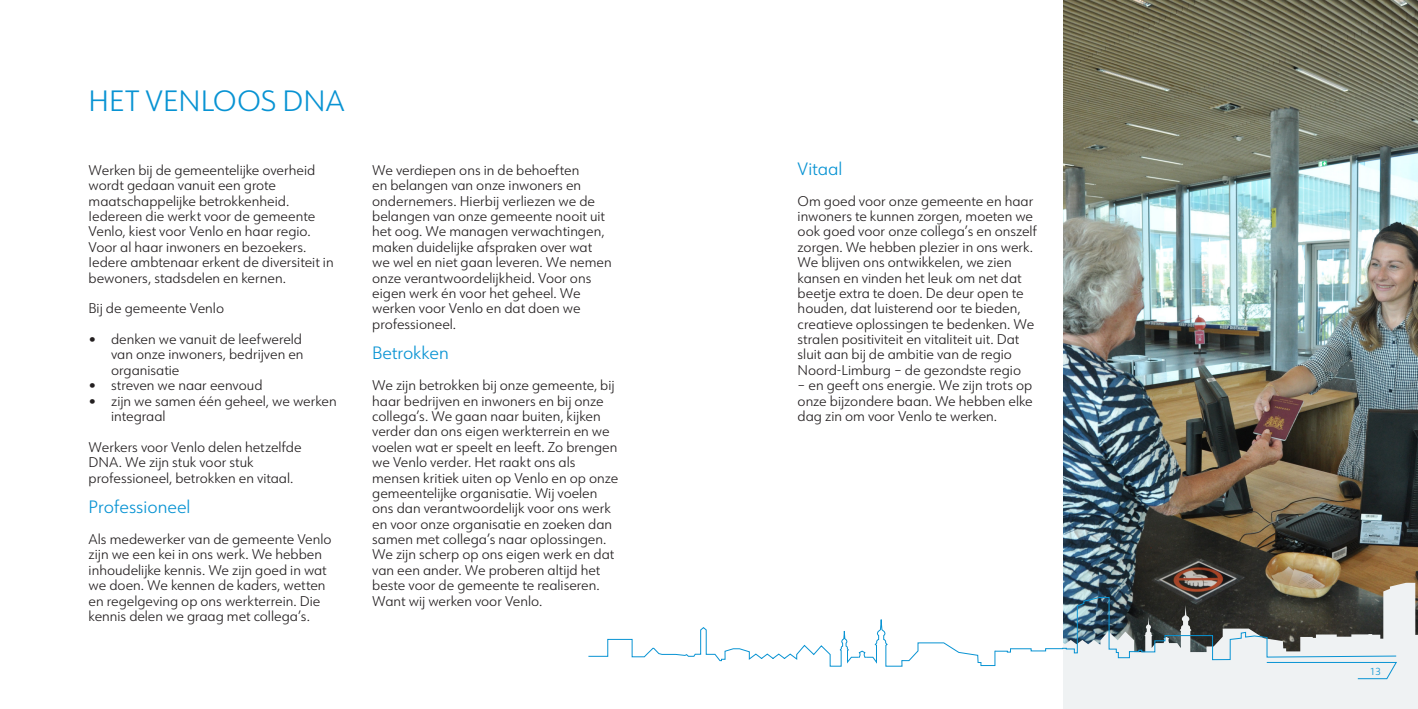
<style>
.page{position:relative;width:1418px;height:709px;background:#fff}
.page>*{position:absolute;margin:0;border:0;box-sizing:border-box;transform-origin:0 0}
.t1{font:300 28.75px "URW Form";color:#0893d3}
.Tekst{font:300 17.5px "URW Form";color:#0893d3}
.Tekst-2{font:300 13.75px/15.4px "URW Form";color:#231f20}
.t2{font:300 10px "URW Form";color:#0893d3}
</style>
<div class="page">
<img style="left:1063px;top:0;width:354px;height:583px">
<svg style="left:1063px;top:583px;width:354px;height:126px;fill:#eff2f3"></svg>
<svg style="left:588px;top:597px;width:808px;height:82px"></svg>
<p class="t1" style="left:89px;top:81px;width:258px">HET VENLOOS DNA</p>
<p class="Tekst-2" style="left:89px;top:162px;width:246px">Werken bij de gemeentelijke overheid wordt gedaan vanuit een grote maatschappelijke betrokkenheid.<br>Iedereen die werkt voor de gemeente Venlo, kiest voor Venlo en haar regio.<br>Voor al haar inwoners en bezoekers.<br>Iedere ambtenaar erkent de diversiteit in bewoners, stadsdelen en kernen.</p>
<p class="Tekst-2" style="left:89px;top:300px;width:137px">Bij de gemeente Venlo</p>
<p class="Tekst-2" style="left:111px;top:331px;width:194px;text-align:justify;text-indent:-22px">• denken we vanuit de leefwereld van onze inwoners, bedrijven en organisatie</p>
<p class="Tekst-2" style="left:89px;top:377px;width:175px">• streven we naar eenvoud</p>
<p class="Tekst-2" style="left:111px;top:392px;width:227px;text-indent:-22px">• zijn we samen één geheel, we werken integraal</p>
<p class="Tekst-2" style="left:89px;top:439px;width:214px">Werkers voor Venlo delen hetzelfde<br>DNA. We zijn stuk voor stuk professioneel, betrokken en vitaal.</p>
<p class="Tekst" style="left:89px;top:495px;width:103px">Professioneel</p>
<p class="Tekst-2" style="left:89px;top:531px;width:244px">Als medewerker van de gemeente Venlo zijn we een kei in ons werk. We hebben inhoudelijke kennis. We zijn goed in wat we doen. We kennen de kaders, wetten en regelgeving op ons werkterrein. Die kennis delen we graag met collega’s.</p>
<p class="Tekst-2" style="left:372px;top:162px;width:241px">We verdiepen ons in de behoeften<br>en belangen van onze inwoners en ondernemers. Hierbij verliezen we de belangen van onze gemeente nooit uit het oog. We managen verwachtingen, maken duidelijke afspraken over wat we wel en niet gaan leveren. We nemen onze verantwoordelijkheid. Voor ons eigen werk én voor het geheel. We werken voor Venlo en dat doen we professioneel.</p>
<p class="Tekst" style="left:372px;top:341px;width:78px">Betrokken</p>
<p class="Tekst-2" style="left:372px;top:377px;width:248px">We zijn betrokken bij onze gemeente, bij haar bedrijven en inwoners en bij onze collega’s. We gaan naar buiten, kijken verder dan ons eigen werkterrein en we voelen wat er speelt en leeft. Zo brengen we Venlo verder. Het raakt ons als mensen kritiek uiten op Venlo en op onze gemeentelijke organisatie. Wij voelen ons dan verantwoordelijk voor ons werk en voor onze organisatie en zoeken dan samen met collega’s naar oplossingen.<br>We zijn scherp op ons eigen werk en dat van een ander. We proberen altijd het beste voor de gemeente te realiseren.<br>Want wij werken voor Venlo.</p>
<p class="Tekst" style="left:797px;top:157px;width:46px">Vitaal</p>
<p class="Tekst-2" style="left:797px;top:193px;width:241px">Om goed voor onze gemeente en haar inwoners te kunnen zorgen, moeten we ook goed voor onze collega’s en onszelf zorgen. We hebben plezier in ons werk.<br>We blijven ons ontwikkelen, we zien kansen en vinden het leuk om net dat beetje extra te doen. De deur open te houden, dat luisterend oor te bieden, creatieve oplossingen te bedenken. We stralen positiviteit en vitaliteit uit. Dat sluit aan bij de ambitie van de regio Noord-Limburg – de gezondste regio</p>
<p class="Tekst-2" style="left:797px;top:377px;width:236px;text-align:justify">– en geeft ons energie. We zijn trots op onze bijzondere baan. We hebben elke dag zin om voor Venlo te werken.</p>
<p class="t2" style="left:1369px;top:664px;width:13px">13</p>
</div>
